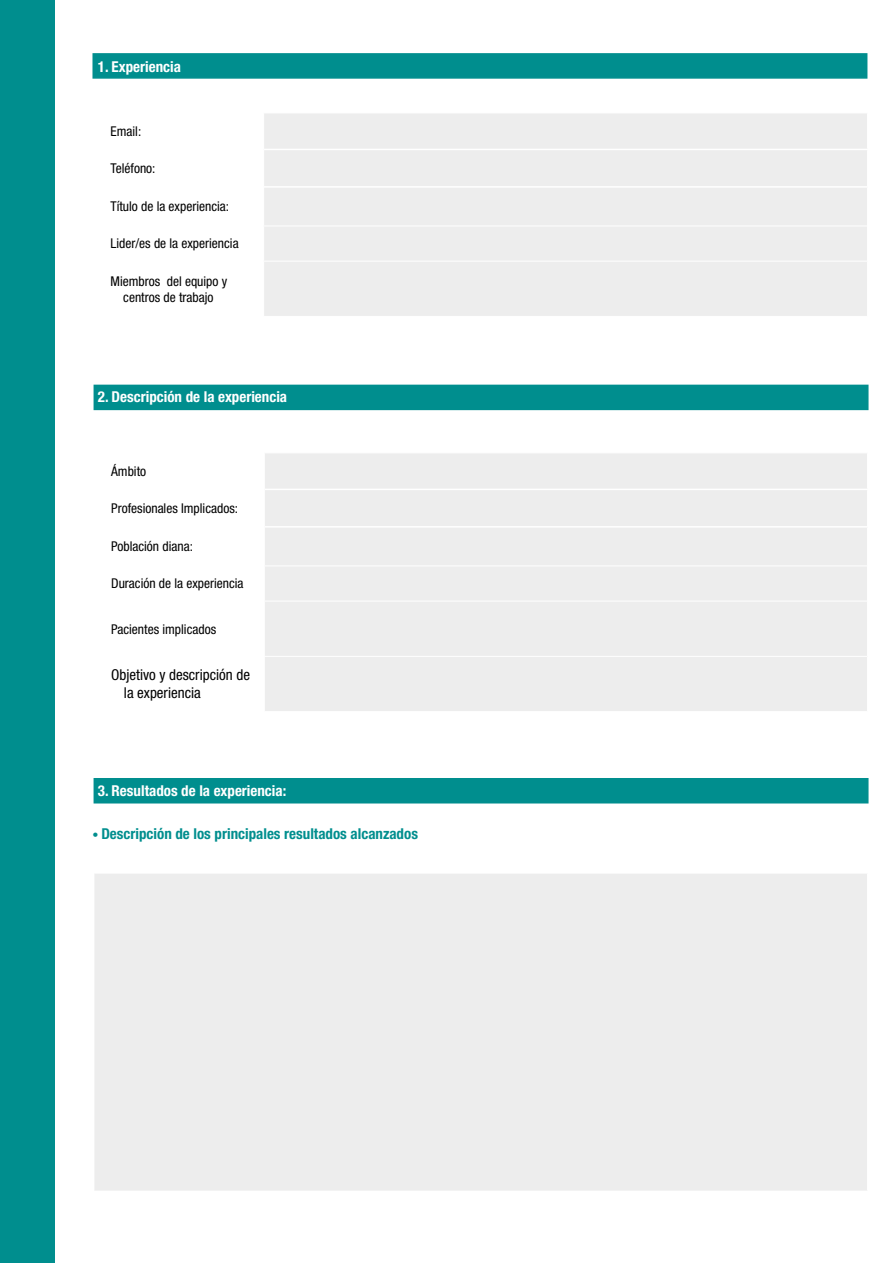
<style>
.page{position:relative;width:893px;height:1263px;background:#fff}
.page>*{position:absolute;margin:0;border:0;box-sizing:border-box;transform-origin:0 0}
.t1{font:700 condensed 15px "Helvetica Neue LT Std";color:#fff}
.t2{font:700 condensed 15px "Helvetica Neue LT Std";color:#008e8e}
.t3{font:condensed 15px/18px "Helvetica Neue LT Std";color:#000}
.t4{font:condensed 13.5px/16.2px "Helvetica Neue LT Std";color:#000;text-align:center}
.s1{font-size:12px}
</style>
<div class="page">
<div style="left:0;top:0;width:55px;height:1263px;background:#008e8e"></div>
<div style="left:92px;top:53px;width:775px;height:26px;background:#008e8e;border:2px solid #008e8e"></div>
<div style="left:94px;top:778px;width:774px;height:25px;background:#008e8e"></div>
<div style="left:94px;top:385px;width:774px;height:25px;background:#008e8e"></div>
<div style="left:264px;top:114px;width:603px;height:202px;background:#ededed"></div>
<hr style="left:264px;top:149px;width:604px;height:1px;background:#fff">
<hr style="left:264px;top:186px;width:604px;height:2px;background:#fff">
<hr style="left:263px;top:226px;width:604px;height:1px;background:#fff">
<hr style="left:263px;top:261px;width:604px;height:1px;background:#fff">
<div style="left:265px;top:453px;width:602px;height:258px;background:#ededed"></div>
<hr style="left:265px;top:489px;width:603px;height:1px;background:#fff">
<hr style="left:265px;top:526px;width:603px;height:1px;background:#fff">
<hr style="left:264px;top:565px;width:603px;height:1px;background:#fff">
<hr style="left:264px;top:601px;width:603px;height:1px;background:#fff">
<hr style="left:264px;top:656px;width:603px;height:1px;background:#fff">
<div style="left:94px;top:873px;width:774px;height:318px;background:#ededed"></div>
<hr style="left:867px;top:873px;width:1px;height:317px;background:#fff">
<hr style="left:94px;top:1190px;width:774px;height:2px;background:#fff">
<hr style="left:94px;top:873px;width:774px;height:1px;background:#fff">
<hr style="left:94px;top:873px;width:1px;height:317px;background:#fff">
<p class="t1" style="left:98px;top:57px;width:85px">1. Experiencia</p>
<p class="t4" style="left:111px;top:123px;width:32px">Email:</p>
<p class="t4" style="left:111px;top:160px;width:46px">Teléfono:</p>
<p class="t4" style="left:111px;top:198px;width:120px">Título de la experiencia:</p>
<p class="t4" style="left:111px;top:235px;width:130px">Lider/es de la experiencia</p>
<p class="t4" style="left:111px;top:273px;width:118px">Miembros del equipo y centros de trabajo</p>
<p class="t1" style="left:98px;top:388px;width:191px">2. Descripción de la experiencia</p>
<p class="t4" style="left:111px;top:463px;width:36px">Ámbito</p>
<p class="t4" style="left:111px;top:500px;width:128px">Profesionales Implicados:</p>
<p class="t4" style="left:111px;top:538px;width:83px">Población diana:</p>
<p class="t4" style="left:111px;top:575px;width:134px">Duración de la experiencia</p>
<p class="t4" style="left:111px;top:621px;width:106px">Pacientes implicados</p>
<p class="t3" style="left:124px;top:666px;width:128px;text-indent:-13px">Objetivo y descripción de la experiencia</p>
<p class="t1" style="left:98px;top:781px;width:190px">3. Resultados de la experiencia:</p>
<p class="t2" style="left:92px;top:824px;width:327px"><span class="s1">•</span> Descripción de los principales resultados alcanzados</p>
</div>
